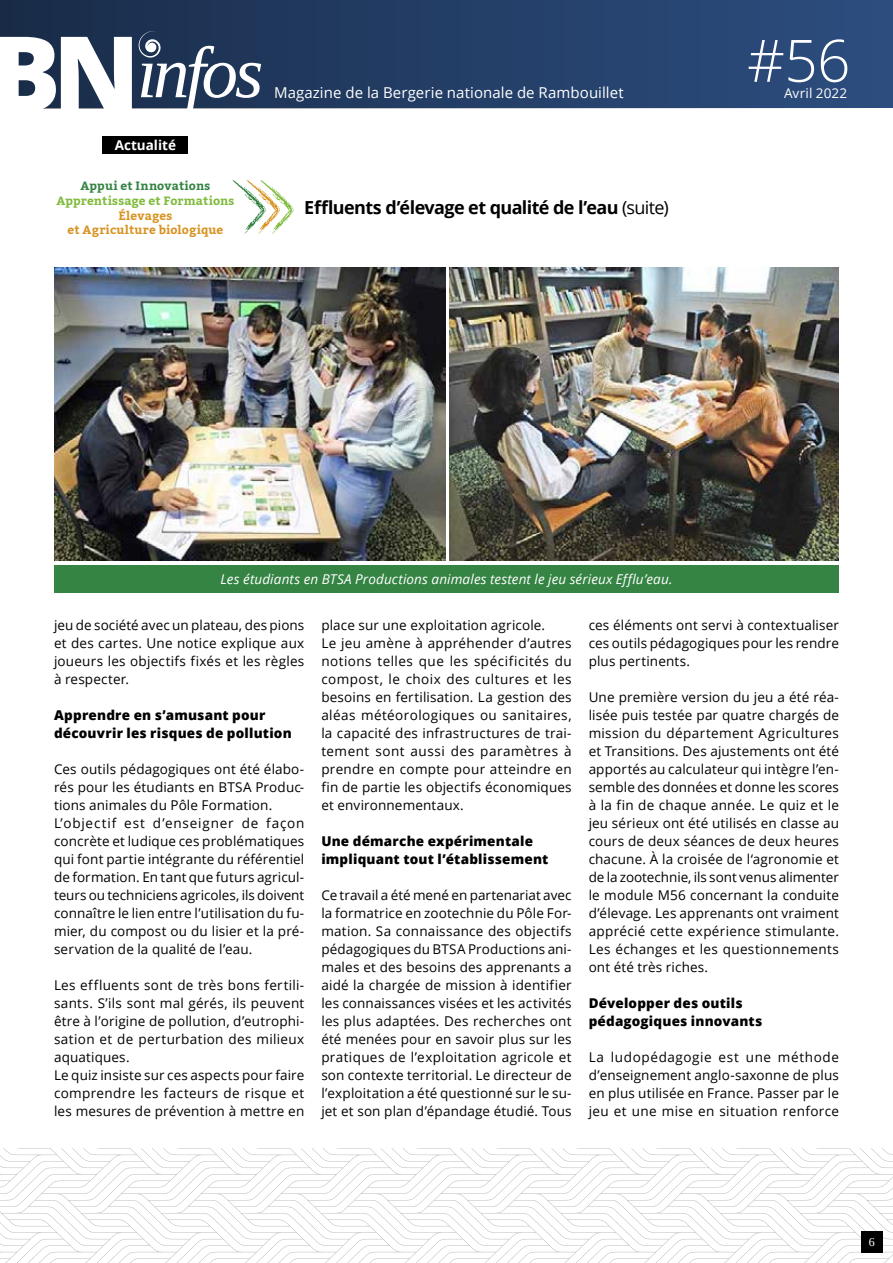
<style>
.page{position:relative;width:893px;height:1263px;background:#fff}
.page>*{position:absolute;margin:0;border:0;box-sizing:border-box;transform-origin:0 0}
.t1{font:800 104.55px "Open Sans";color:#fff}
.t2{font:300 58.5px "Open Sans";color:#fff}
.t3{font:700 18px "Open Sans";letter-spacing:-.035em;color:#000}
.t4{font:15px "Open Sans";letter-spacing:.005em;color:#fff}
.t5{font:13.5px/18px "Open Sans";letter-spacing:.015em;color:#000;text-align:justify}
.t6{font:800 13.5px/18px "Open Sans";letter-spacing:.015em;color:#000}
.t7{font:italic 13.5px "Open Sans";letter-spacing:.01em;color:#fff}
.t8{font:13.5px "Open Sans";letter-spacing:.005em;color:#fff}
.t9{font:700 13.5px "Open Sans";color:#fff}
.t10{font:700 12px/14.4px "Kadwa";letter-spacing:.015em;color:#d89423;text-align:center}
.t11{font:700 12px "Kadwa";letter-spacing:.01em;color:#80bb3d}
.t12{font:700 12px "Kadwa";letter-spacing:.01em;color:#358444}
.t13{font:12px "Tinos";color:#fff}
.s1{font-weight:400}
</style>
<div class="page">
<svg style="left:0;top:1148px;width:893px;height:115px"></svg>
<div style="left:861px;top:1231px;width:21px;height:21px;background:#000"></div>
<div style="left:0;top:0;width:893px;height:108px;background:linear-gradient(to right,#192c49,#2d4e80)"></div>
<svg style="left:139px;top:31px;width:122px;height:78px"></svg>
<svg style="left:232px;top:180px;width:62px;height:54px"></svg>
<div style="left:54px;top:565px;width:785px;height:27px;background:#358444"></div>
<img style="left:54px;top:267px;width:392px;height:293px">
<img style="left:450px;top:267px;width:389px;height:294px">
<div style="left:103px;top:136px;width:85px;height:17px;background:#000"></div>
<h1 class="t1" style="left:-10px;top:-6px;width:151px">BN</h1>
<p class="t9" style="left:115px;top:135px;width:63px">Actualité</p>
<p class="t12" style="left:80px;top:179px;width:131px">Appui et Innovations</p>
<p class="t11" style="left:56px;top:194px;width:180px">Apprentissage et Formations</p>
<p class="t10" style="left:68px;top:208px;width:157px">Élevages<br>et Agriculture biologique</p>
<p class="t4" style="left:274px;top:82px;width:351px">Magazine de la Bergerie nationale de Rambouillet</p>
<h3 class="t3" style="left:304px;top:195px;width:366px">Effluents d’élevage et qualité de l’eau <span class="s1">(suite)</span></h3>
<h2 class="t2" style="left:747px;top:20px;width:105px">#56</h2>
<p class="t8" style="left:784px;top:84px;width:65px">Avril 2022</p>
<p class="t7" style="left:221px;top:569px;width:453px">Les étudiants en BTSA Productions animales testent le jeu sérieux Efflu’eau.</p>
<p class="t5" style="left:54px;top:616px;width:252px">jeu de société avec un plateau, des pions et des cartes. Une notice explique aux joueurs les objectifs fixés et les règles à respecter.</p>
<p class="t6" style="left:54px;top:705px;width:239px">Apprendre en s’amusant pour découvrir les risques de pollution</p>
<p class="t5" style="left:54px;top:760px;width:252px;text-align:left">Ces outils pédagogiques ont été élabo&shy;rés pour les étudiants en BTSA Produc&shy;tions animales du Pôle Formation.<br>L’objectif est d’enseigner de façon concrète et ludique ces problématiques qui font partie intégrante du référentiel de formation. En tant que futurs agricul&shy;teurs ou techniciens agricoles, ils doivent connaître le lien entre l’utilisation du fu&shy;mier, du compost ou du lisier et la pré&shy;servation de la qualité de l’eau.</p>
<p class="t5" style="left:54px;top:976px;width:252px;text-align:left">Les effluents sont de très bons fertili&shy;sants. S’ils sont mal gérés, ils peuvent être à l’origine de pollution, d’eutrophi&shy;sation et de perturbation des milieux aquatiques.<br>Le quiz insiste sur ces aspects pour faire comprendre les facteurs de risque et les mesures de prévention à mettre en</p>
<p class="t5" style="left:321px;top:616px;width:252px;text-align:left">place sur une exploitation agricole.<br>Le jeu amène à appréhender d’autres notions telles que les spécificités du compost, le choix des cultures et les besoins en fertilisation. La gestion des aléas météorologiques ou sanitaires, la capacité des infrastructures de trai&shy;tement sont aussi des paramètres à prendre en compte pour atteindre en fin de partie les objectifs économiques et environnementaux.</p>
<p class="t6" style="left:321px;top:831px;width:229px">Une démarche expérimentale impliquant tout l’établissement</p>
<p class="t5" style="left:321px;top:886px;width:252px">Ce travail a été mené en partenariat avec la formatrice en zootechnie du Pôle For&shy;mation. Sa connaissance des objectifs pédagogiques du BTSA Productions ani&shy;males et des besoins des apprenants a aidé la chargée de mission à identifier les connaissances visées et les activités les plus adaptées. Des recherches ont été menées pour en savoir plus sur les pratiques de l’exploitation agricole et son contexte territorial. Le directeur de l’exploitation a été questionné sur le su&shy;jet et son plan d’épandage étudié. Tous</p>
<p class="t5" style="left:589px;top:616px;width:252px">ces éléments ont servi à contextualiser ces outils pédagogiques pour les rendre plus pertinents.</p>
<p class="t5" style="left:589px;top:688px;width:252px">Une première version du jeu a été réa&shy;lisée puis testée par quatre chargés de mission du département Agricultures et Transitions. Des ajustements ont été apportés au calculateur qui intègre l’en&shy;semble des données et donne les scores à la fin de chaque année. Le quiz et le jeu sérieux ont été utilisés en classe au cours de deux séances de deux heures chacune. À la croisée de l‘agronomie et de la zootechnie, ils sont venus alimenter le module M56 concernant la conduite d’élevage. Les apprenants ont vraiment apprécié cette expérience stimulante.<br>Les échanges et les questionnements ont été très riches.</p>
<p class="t6" style="left:589px;top:993px;width:175px">Développer des outils pédagogiques innovants</p>
<p class="t5" style="left:589px;top:1048px;width:252px">La ludopédagogie est une méthode d’enseignement anglo-saxonne de plus en plus utilisée en France. Passer par le jeu et une mise en situation renforce</p>
<p class="t13" style="left:869px;top:1234px;width:7px">6</p>
</div>
